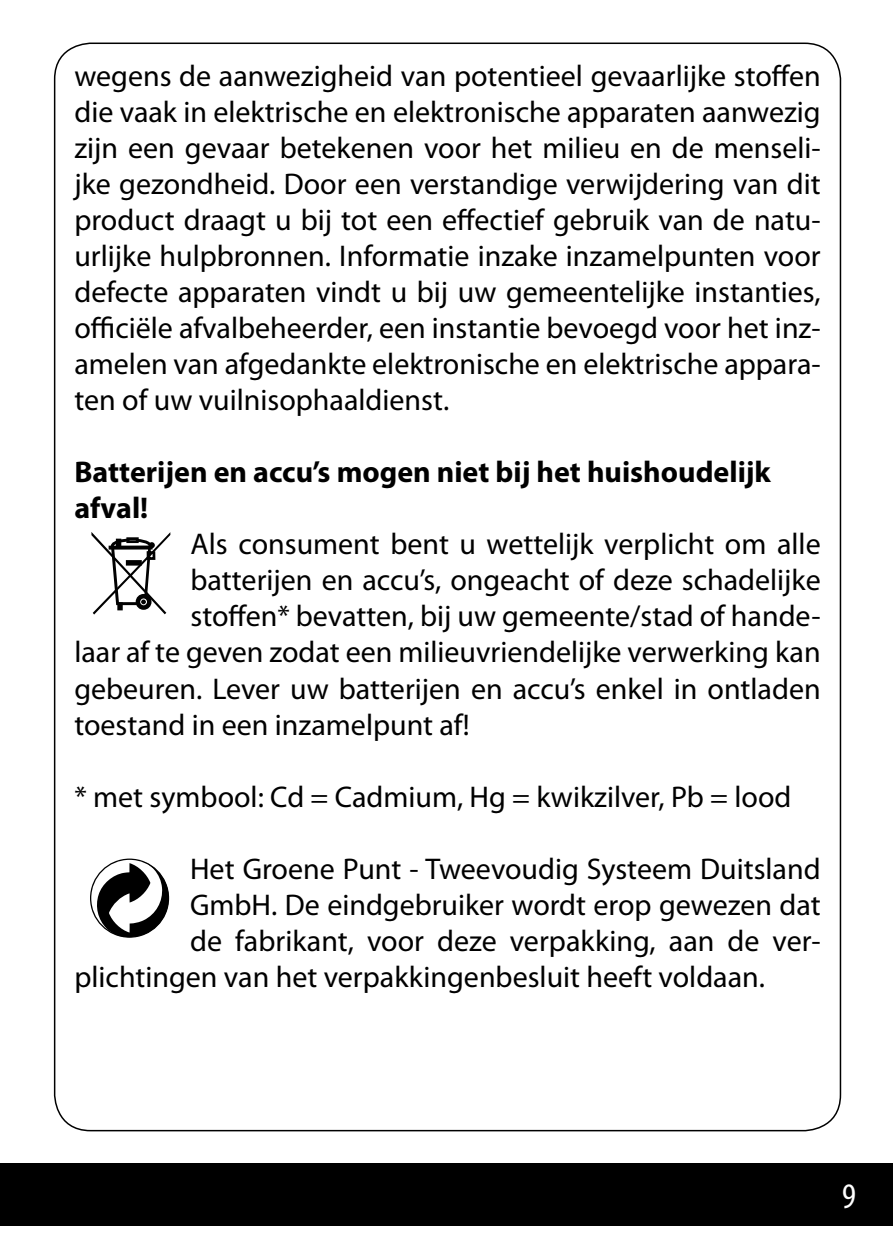
<style>
.page{position:relative;width:893px;height:1259px;background:#fff}
.page>*{position:absolute;margin:0;border:0;box-sizing:border-box;transform-origin:0 0}
.t1{font:condensed 36px "Myriad Pro";color:#fff}
.t2{font:30px/36px "Myriad Pro";color:#000;text-align:justify}
.t3{font:700 30px/36px "Myriad Pro";color:#000}
</style>
<div class="page">
<div style="left:0;top:1163px;width:893px;height:62px;background:#000"></div>
<svg style="left:91px;top:532px;width:79px;height:82px"></svg>
<svg style="left:90px;top:858px;width:80px;height:80px"></svg>
<p class="t2" style="left:74px;top:59px;width:748px">wegens de aanwezigheid van potentieel gevaarlijke stoffen die vaak in elektrische en elektronische apparaten aanwezig zijn een gevaar betekenen voor het milieu en de menseli&shy;jke gezondheid. Door een verstandige verwijdering van dit product draagt u bij tot een effectief gebruik van de natu&shy;urlijke hulpbronnen. Informatie inzake inzamelpunten voor defecte apparaten vindt u bij uw gemeentelijke instanties, officiële afvalbeheerder, een instantie bevoegd voor het inz&shy;amelen van afgedankte elektronische en elektrische appara&shy;ten of uw vuilnisophaaldienst.</p>
<p class="t3" style="left:74px;top:455px;width:698px">Batterijen en accu’s mogen niet bij het huishoudelijk afval!</p>
<p class="t2" style="left:191px;top:527px;width:632px">Als consument bent u wettelijk verplicht om alle</p>
<p class="t2" style="left:191px;top:563px;width:632px">batterijen en accu’s, ongeacht of deze schadelijke</p>
<p class="t2" style="left:191px;top:599px;width:632px">stoffen* bevatten, bij uw gemeente/stad of hande-</p>
<p class="t2" style="left:74px;top:635px;width:748px">laar af te geven zodat een milieuvriendelijke verwerking kan</p>
<p class="t2" style="left:74px;top:671px;width:748px">gebeuren. Lever uw batterijen en accu’s enkel in ontladen</p>
<p class="t2" style="left:74px;top:707px;width:397px">toestand in een inzamelpunt af!</p>
<p class="t2" style="left:74px;top:779px;width:719px">* met symbool: Cd = Cadmium, Hg = kwikzilver, Pb = lood</p>
<p class="t2" style="left:190px;top:851px;width:632px">Het Groene Punt - Tweevoudig Systeem Duitsland</p>
<p class="t2" style="left:190px;top:887px;width:632px">GmbH. De eindgebruiker wordt erop gewezen dat</p>
<p class="t2" style="left:190px;top:923px;width:632px">de fabrikant, voor deze verpakking, aan de ver-</p>
<p class="t2" style="left:74px;top:959px;width:692px">plichtingen van het verpakkingenbesluit heeft voldaan.</p>
<p class="t1" style="left:842px;top:1174px;width:15px">9</p>
</div>
